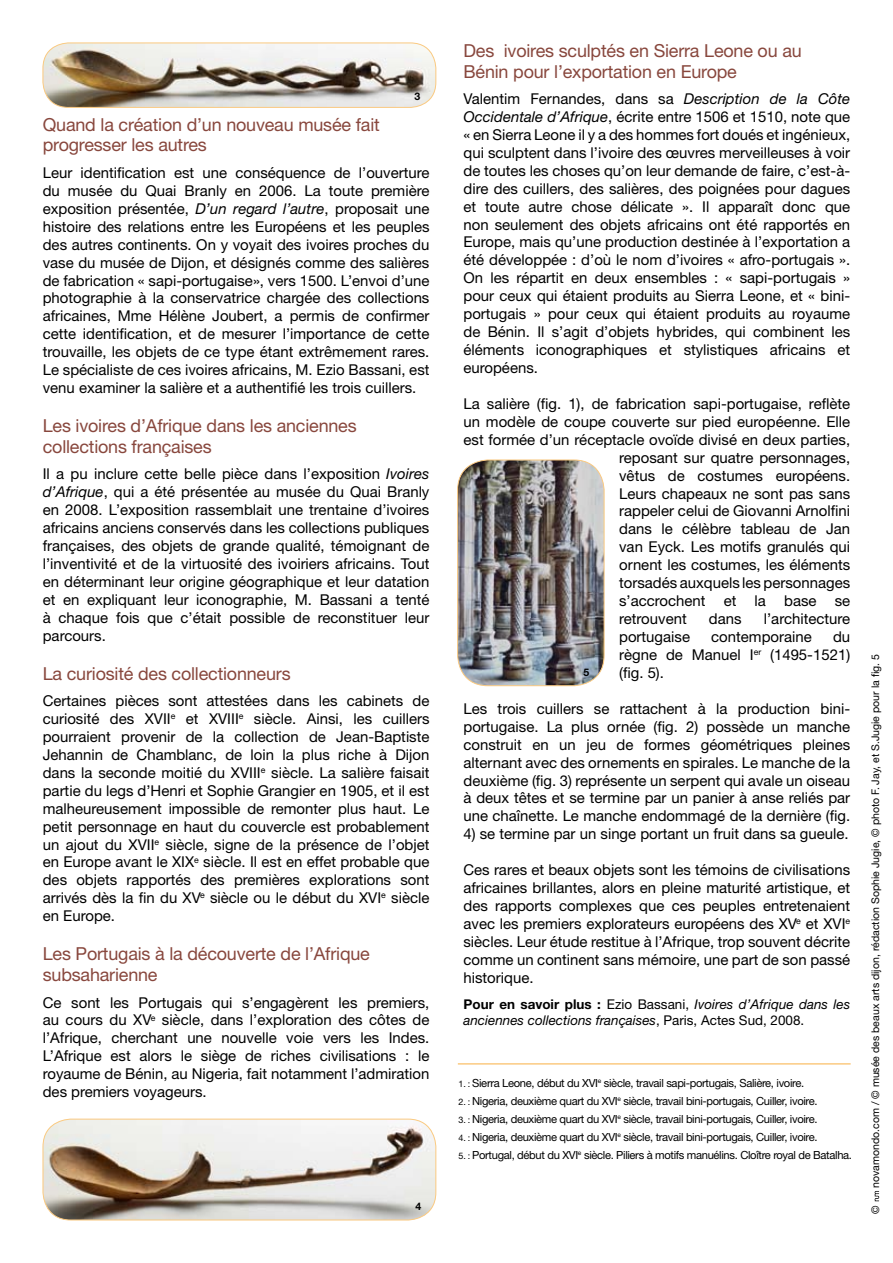
<style>
.page{position:relative;width:893px;height:1263px;background:#fff}
.page>*{position:absolute;margin:0;border:0;box-sizing:border-box;transform-origin:0 0}
.t1{font:18px/21px "Helvetica Neue";letter-spacing:-.01em;color:#88473d}
.t2{font:15px/18px "Helvetica Neue";color:#000;text-align:justify}
.t3{font:italic 13.5px/16.2px "Helvetica Neue";color:#000}
.t4{font:11.25px "Helvetica Neue";letter-spacing:-.03em;color:#000}
.t5{font:10.5px "Helvetica Neue";color:#000}
.t6{font:700 10.5px "Helvetica Neue";color:#000}
.s1{font-style:italic}
.s2{font-weight:700;font-style:normal}
.s3{font-style:normal}
.s4{font-size:9px}
</style>
<div class="page">
<svg style="left:875px;top:1191px;width:4px;height:10px"></svg>
<img style="left:458px;top:461px;width:146px;height:225px">
<div style="left:457px;top:459px;width:148px;height:227px;border:1px solid #fbca81;border-radius:30px"></div>
<hr style="left:458px;top:1063px;width:393px;height:1px;background:#fbca81">
<img style="left:43px;top:1119px;width:393px;height:101px">
<div style="left:43px;top:1119px;width:393px;height:101px;border:1px solid #fbca81;border-radius:28px"></div>
<img style="left:43px;top:43px;width:393px;height:64px">
<div style="left:43px;top:43px;width:393px;height:65px;border:1px solid #fbca81;border-radius:26px"></div>
<p class="t6" style="left:414px;top:90px;width:7px">3</p>
<p class="t1" style="left:43px;top:113px;width:338px">Quand la création d’un nouveau musée fait progresser les autres</p>
<p class="t2" style="left:43px;top:163px;width:388px">Leur identification est une conséquence de l’ouverture du musée du Quai Branly en 2006. La toute première exposition présentée, <span class="s1">D’un regard l’autre</span>, proposait une histoire des relations entre les Européens et les peuples des autres continents. On y voyait des ivoires proches du vase du musée de Dijon, et désignés comme des salières de fabrication « sapi-portugaise», vers 1500. L’envoi d’une photographie à la conservatrice chargée des collections africaines, Mme Hélène Joubert, a permis de confirmer cette identification, et de mesurer l’importance de cette trouvaille, les objets de ce type étant extrêmement rares.<br>Le spécialiste de ces ivoires africains, M. Ezio Bassani, est venu examiner la salière et a authentifié les trois cuillers.</p>
<p class="t1" style="left:43px;top:415px;width:315px">Les ivoires d’Afrique dans les anciennes collections françaises</p>
<p class="t2" style="left:43px;top:465px;width:388px">Il a pu inclure cette belle pièce dans l’exposition <span class="s1">Ivoires d’Afrique</span>, qui a été présentée au musée du Quai Branly en 2008. L’exposition rassemblait une trentaine d’ivoires africains anciens conservés dans les collections publiques françaises, des objets de grande qualité, témoignant de l’inventivité et de la virtuosité des ivoiriers africains. Tout en déterminant leur origine géographique et leur datation et en expliquant leur iconographie, M. Bassani a tenté à chaque fois que c’était possible de reconstituer leur parcours.</p>
<p class="t1" style="left:43px;top:662px;width:249px">La curiosité des collectionneurs</p>
<p class="t2" style="left:43px;top:691px;width:388px">Certaines pièces sont attestées dans les cabinets de curiosité des XVII<sup>e</sup> et XVIII<sup>e</sup> siècle. Ainsi, les cuillers pourraient provenir de la collection de Jean-Baptiste Jehannin de Chamblanc, de loin la plus riche à Dijon dans la seconde moitié du XVIII<sup>e</sup> siècle. La salière faisait partie du legs d’Henri et Sophie Grangier en 1905, et il est malheureusement impossible de remonter plus haut. Le petit personnage en haut du couvercle est probablement un ajout du XVII<sup>e</sup> siècle, signe de la présence de l’objet en Europe avant le XIX<sup>e</sup> siècle. Il est en effet probable que des objets rapportés des premières explorations sont arrivés dès la fin du XV<sup>e</sup> siècle ou le début du XVI<sup>e</sup> siècle en Europe.</p>
<p class="t1" style="left:43px;top:943px;width:329px">Les Portugais à la découverte de l’Afrique subsaharienne</p>
<p class="t2" style="left:43px;top:993px;width:388px">Ce sont les Portugais qui s’engagèrent les premiers, au cours du XV<sup>e</sup> siècle, dans l’exploration des côtes de l’Afrique, cherchant une nouvelle voie vers les Indes.<br>L’Afrique est alors le siège de riches civilisations : le royaume de Bénin, au Nigeria, fait notamment l’admiration des premiers voyageurs.</p>
<p class="t6" style="left:416px;top:1200px;width:7px">4</p>
<p class="t1" style="left:463px;top:39px;width:340px">Des ivoires sculptés en Sierra Leone ou au<br>Bénin pour l’exportation en Europe</p>
<p class="t2" style="left:463px;top:89px;width:388px">Valentim Fernandes, dans sa <span class="s1">Description de la Côte Occidentale d’Afrique</span>, écrite entre 1506 et 1510, note que « en Sierra Leone il y a des hommes fort doués et ingénieux, qui sculptent dans l’ivoire des œuvres merveilleuses à voir de toutes les choses qu’on leur demande de faire, c’est-à&shy;dire des cuillers, des salières, des poignées pour dagues et toute autre chose délicate ». Il apparaît donc que non seulement des objets africains ont été rapportés en Europe, mais qu’une production destinée à l’exportation a été développée : d’où le nom d’ivoires « afro-portugais ».<br>On les répartit en deux ensembles : « sapi-portugais » pour ceux qui étaient produits au Sierra Leone, et « bini&shy;portugais » pour ceux qui étaient produits au royaume de Bénin. Il s’agit d’objets hybrides, qui combinent les éléments iconographiques et stylistiques africains et européens.</p>
<p class="t2" style="left:463px;top:394px;width:388px">La salière (fig. 1), de fabrication sapi-portugaise, reflète</p>
<p class="t2" style="left:463px;top:412px;width:388px">un modèle de coupe couverte sur pied européenne. Elle</p>
<p class="t2" style="left:463px;top:430px;width:388px">est formée d’un réceptacle ovoïde divisé en deux parties,</p>
<p class="t2" style="left:619px;top:448px;width:233px">reposant sur quatre personnages,</p>
<p class="t2" style="left:619px;top:466px;width:233px">vêtus de costumes européens.</p>
<p class="t2" style="left:619px;top:484px;width:233px">Leurs chapeaux ne sont pas sans</p>
<p class="t2" style="left:619px;top:502px;width:233px">rappeler celui de Giovanni Arnolfini</p>
<p class="t2" style="left:619px;top:520px;width:232px">dans le célèbre tableau de Jan</p>
<p class="t2" style="left:619px;top:538px;width:232px">van Eyck. Les motifs granulés qui</p>
<p class="t2" style="left:619px;top:556px;width:233px">ornent les costumes, les éléments</p>
<p class="t2" style="left:619px;top:574px;width:233px">torsadés auxquels les personnages</p>
<p class="t2" style="left:619px;top:592px;width:233px">s’accrochent et la base se</p>
<p class="t2" style="left:619px;top:609px;width:69px">retrouvent</p>
<p class="t2" style="left:709px;top:609px;width:34px">dans</p>
<p class="t2" style="left:764px;top:609px;width:88px">l’architecture</p>
<p class="t2" style="left:619px;top:627px;width:72px">portugaise</p>
<p class="t2" style="left:711px;top:627px;width:102px">contemporaine</p>
<p class="t2" style="left:619px;top:627px;width:233px;text-indent:214px">du règne de Manuel I<sup>er</sup> (1495-1521) (fig. 5).</p>
<p class="t2" style="left:463px;top:699px;width:388px">Les trois cuillers se rattachent à la production bini&shy;portugaise. La plus ornée (fig. 2) possède un manche construit en un jeu de formes géométriques pleines alternant avec des ornements en spirales. Le manche de la deuxième (fig. 3) représente un serpent qui avale un oiseau à deux têtes et se termine par un panier à anse reliés par une chaînette. Le manche endommagé de la dernière (fig.</p>
<p class="t2" style="left:463px;top:825px;width:387px">4) se termine par un singe portant un fruit dans sa gueule.</p>
<p class="t2" style="left:463px;top:861px;width:388px">Ces rares et beaux objets sont les témoins de civilisations africaines brillantes, alors en pleine maturité artistique, et des rapports complexes que ces peuples entretenaient avec les premiers explorateurs européens des XV<sup>e</sup> et XVI<sup>e </sup>siècles. Leur étude restitue à l’Afrique, trop souvent décrite comme un continent sans mémoire, une part de son passé historique.</p>
<p class="t3" style="left:463px;top:996px;width:388px"><span class="s2">Pour en savoir plus :</span> <span class="s3">Ezio Bassani,</span> Ivoires d’Afrique dans les anciennes collections françaises<span class="s3">, Paris, Actes Sud, 2008.</span></p>
<p class="t6" style="left:584px;top:666px;width:7px">5</p>
<p class="t4" style="left:459px;top:1076px;width:347px"><span class="s4">1. :</span> Sierra Leone, début du XVI<sup>e</sup> siècle, travail sapi-portugais, Salière, ivoire.</p>
<p class="t4" style="left:459px;top:1094px;width:360px"><span class="s4">2. :</span> Nigeria, deuxième quart du XVI<sup>e</sup> siècle, travail bini-portugais, Cuiller, ivoire.</p>
<p class="t4" style="left:459px;top:1112px;width:360px"><span class="s4">3. :</span> Nigeria, deuxième quart du XVI<sup>e</sup> siècle, travail bini-portugais, Cuiller, ivoire.</p>
<p class="t4" style="left:459px;top:1130px;width:360px"><span class="s4">4. :</span> Nigeria, deuxième quart du XVI<sup>e</sup> siècle, travail bini-portugais, Cuiller, ivoire.</p>
<p class="t4" style="left:459px;top:1148px;width:395px"><span class="s4">5. :</span> Portugal, début du XVI<sup>e</sup> siècle. Piliers à motifs manuélins. Cloître royal de Batalha.</p>
<p class="t5" style="left:869px;top:1188px;width:535px;rotate:-90deg">novamondo.com / © musée des beaux arts dijon, rédaction Sophie Jugie, © photo F. Jay, et S.Jugie pour la fig. 5</p>
<p class="t5" style="left:869px;top:1214px;width:10px;rotate:-90deg">©</p>
</div>
